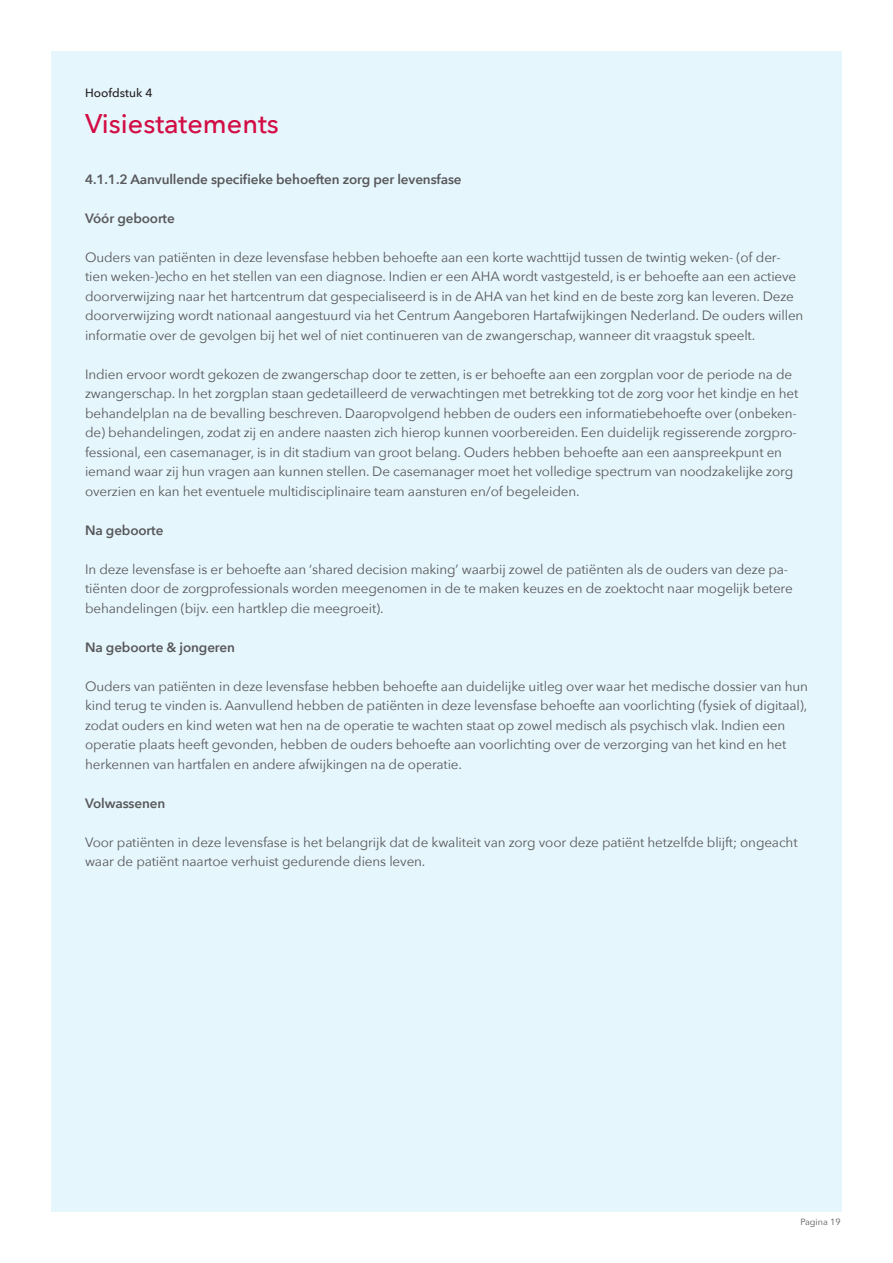
<style>
.page{position:relative;width:893px;height:1263px;background:#fff}
.page>*{position:absolute;margin:0;border:0;box-sizing:border-box;transform-origin:0 0}
.t1{font:500 27px "Avenir Next";color:#d20d44}
.t2{font:13.5px/19.5px "Avenir Next";letter-spacing:-.01em;color:#57585a}
.t3{font:600 13.5px "Avenir Next";letter-spacing:-.01em;color:#57585a}
.t4{font:500 12px "Avenir Next";color:#231f20}
.t5{font:9px "Avenir Next";color:#57585a}
</style>
<div class="page">
<div style="left:51px;top:51px;width:791px;height:1161px;background:#e6f6fd"></div>
<p class="t4" style="left:85px;top:83px;width:69px">Hoofdstuk 4</p>
<p class="t1" style="left:85px;top:101px;width:195px">Visiestatements</p>
<p class="t3" style="left:85px;top:167px;width:378px">4.1.1.2 Aanvullende specifieke behoeften zorg per levensfase</p>
<p class="t3" style="left:85px;top:206px;width:91px">Vóór geboorte</p>
<p class="t2" style="left:85px;top:247px;width:720px">Ouders van patiënten in deze levensfase hebben behoefte aan een korte wachttijd tussen de twintig weken- (of der&shy;tien weken-)echo en het stellen van een diagnose. Indien er een AHA wordt vastgesteld, is er behoefte aan een actieve doorverwijzing naar het hartcentrum dat gespecialiseerd is in de AHA van het kind en de beste zorg kan leveren. Deze doorverwijzing wordt nationaal aangestuurd via het Centrum Aangeboren Hartafwijkingen Nederland. De ouders willen informatie over de gevolgen bij het wel of niet continueren van de zwangerschap, wanneer dit vraagstuk speelt.</p>
<p class="t2" style="left:85px;top:364px;width:715px">Indien ervoor wordt gekozen de zwangerschap door te zetten, is er behoefte aan een zorgplan voor de periode na de zwangerschap. In het zorgplan staan gedetailleerd de verwachtingen met betrekking tot de zorg voor het kindje en het behandelplan na de bevalling beschreven. Daaropvolgend hebben de ouders een informatiebehoefte over (onbeken&shy;de) behandelingen, zodat zij en andere naasten zich hierop kunnen voorbereiden. Een duidelijk regisserende zorgpro&shy;fessional, een casemanager, is in dit stadium van groot belang. Ouders hebben behoefte aan een aanspreekpunt en iemand waar zij hun vragen aan kunnen stellen. De casemanager moet het volledige spectrum van noodzakelijke zorg overzien en kan het eventuele multidisciplinaire team aansturen en/of begeleiden.</p>
<p class="t3" style="left:85px;top:518px;width:80px">Na geboorte</p>
<p class="t2" style="left:85px;top:559px;width:709px">In deze levensfase is er behoefte aan ‘shared decision making’ waarbij zowel de patiënten als de ouders van deze pa&shy;tiënten door de zorgprofessionals worden meegenomen in de te maken keuzes en de zoektocht naar mogelijk betere behandelingen (bijv. een hartklep die meegroeit).</p>
<p class="t3" style="left:85px;top:635px;width:151px">Na geboorte &amp; jongeren</p>
<p class="t2" style="left:85px;top:676px;width:724px">Ouders van patiënten in deze levensfase hebben behoefte aan duidelijke uitleg over waar het medische dossier van hun kind terug te vinden is. Aanvullend hebben de patiënten in deze levensfase behoefte aan voorlichting (fysiek of digitaal), zodat ouders en kind weten wat hen na de operatie te wachten staat op zowel medisch als psychisch vlak. Indien een operatie plaats heeft gevonden, hebben de ouders behoefte aan voorlichting over de verzorging van het kind en het herkennen van hartfalen en andere afwijkingen na de operatie.</p>
<p class="t3" style="left:85px;top:791px;width:82px">Volwassenen</p>
<p class="t2" style="left:85px;top:832px;width:714px">Voor patiënten in deze levensfase is het belangrijk dat de kwaliteit van zorg voor deze patiënt hetzelfde blijft; ongeacht waar de patiënt naartoe verhuist gedurende diens leven.</p>
<p class="t5" style="left:800px;top:1214px;width:42px">Pagina 19</p>
</div>
